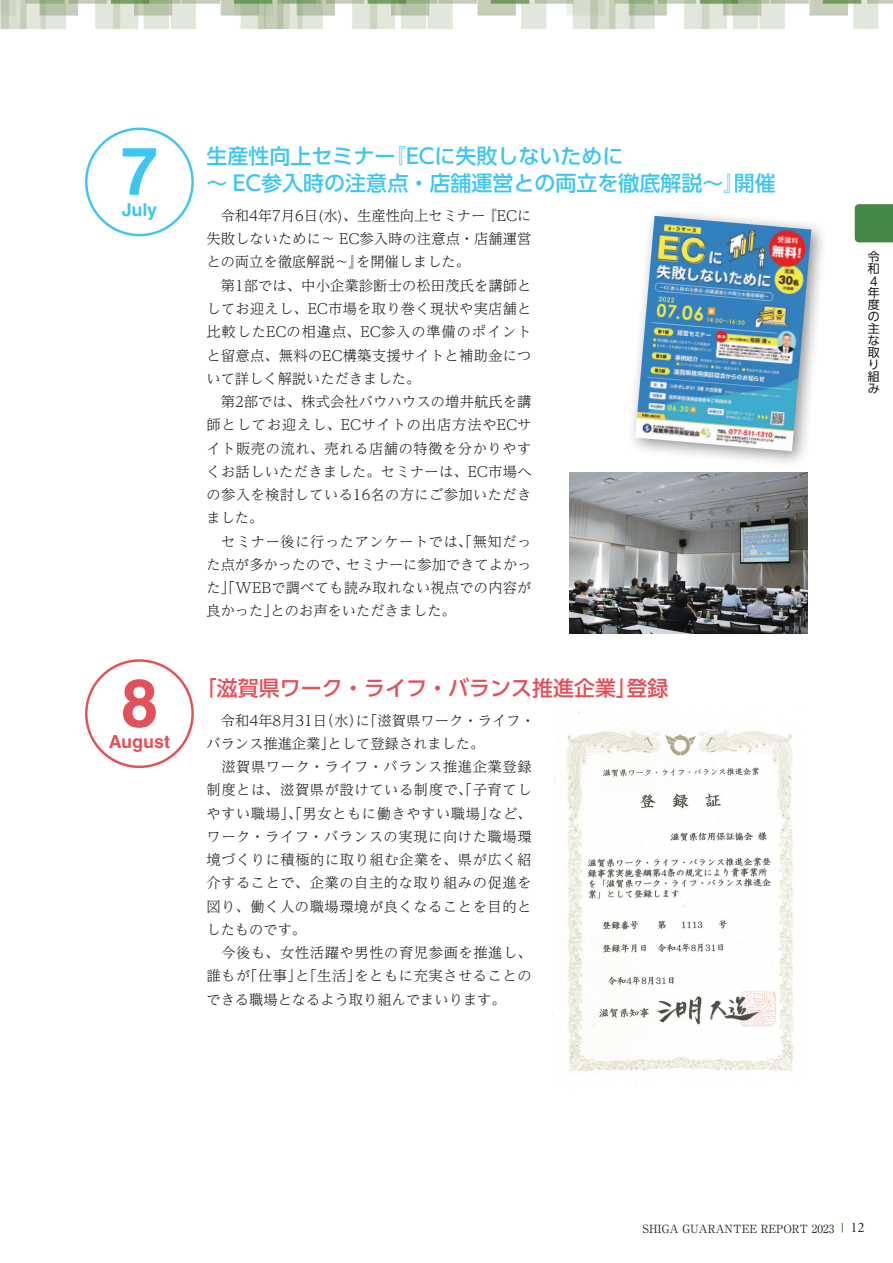
<style>
.page{position:relative;width:893px;height:1263px;background:#fff}
.page>*{position:absolute;margin:0;border:0;box-sizing:border-box;transform-origin:0 0}
._03黄-中見出し{font:700 66.75px "Helvetica LT Std";color:#3ec6f0}
._03黄-中見出し-2{font:700 66.75px "Helvetica LT Std";color:#e45059}
.t1{font:500 21px "UD Shin Go Pro";color:#3ec6f0}
.t2{font:500 21px "UD Shin Go Pro";color:#e45059}
._03黄-中見出し-3{font:700 18px "Helvetica LT Std";color:#e45059}
._03黄-中見出し-4{font:700 18px "Helvetica LT Std";color:#3ec6f0}
.基本-本文{font:300 14.25px/23.2px "UD Reimin Pro";letter-spacing:.01em;color:#231f20;text-align:justify}
.t3{font:12px/12px "UD Shin Go Pr 6";color:#231f20}
.t4{font:11.25px "Ryumin Pro";color:#231f20}
.s1{font-family:"Adobe Garamond Pro";font-size:14.25px}
</style>
<div class="page">
<img style="left:0;top:0;width:893px;height:29px">
<div style="left:85px;top:128px;width:109px;height:108px;border:2px solid #3ec6f0;border-radius:50%"></div>
<div style="left:85px;top:659px;width:109px;height:109px;border:2px solid #e45059;border-radius:50%"></div>
<img style="left:570px;top:472px;width:238px;height:162px">
<img style="left:554px;top:709px;width:253px;height:364px">
<div style="left:626px;top:207px;width:202px;height:261px;background:#231f20;opacity:.5"></div>
<img style="left:635px;top:216px;width:176px;height:235px">
<svg style="left:855px;top:204px;width:38px;height:38px"></svg>
<p class="_03黄-中見出し" style="left:121px;top:131px;width:39px">7</p>
<p class="_03黄-中見出し-4" style="left:122px;top:199px;width:37px">July</p>
<p class="_03黄-中見出し-2" style="left:121px;top:662px;width:39px">8</p>
<p class="_03黄-中見出し-3" style="left:109px;top:731px;width:63px">August</p>
<p class="t1" style="left:206px;top:139px;width:419px">生産性向上セミナー『ECに失敗しないために</p>
<p class="t1" style="left:206px;top:166px;width:571px">～ EC参入時の注意点・店舗運営との両立を徹底解説～』開催</p>
<p class="基本-本文" style="left:206px;top:203px;width:327px;text-indent:14px">令和4年7月6日(水)、生産性向上セミナー『ECに失敗しないために～ EC参入時の注意点・店舗運営との両立を徹底解説～』を開催しました。</p>
<p class="基本-本文" style="left:206px;top:273px;width:327px">　第1部では、中小企業診断士の松田茂氏を講師としてお迎えし、EC市場を取り巻く現状や実店舗と比較したECの相違点、EC参入の準備のポイントと留意点、無料のEC構築支援サイトと補助金について詳しく解説いただきました。</p>
<p class="基本-本文" style="left:206px;top:389px;width:327px">　第2部では、株式会社バウハウスの増井航氏を講師としてお迎えし、ECサイトの出店方法やECサイト販売の流れ、売れる店舗の特徴を分かりやすくお話しいただきました。セミナーは、EC市場への参入を検討している16名の方にご参加いただきました。</p>
<p class="基本-本文" style="left:206px;top:529px;width:327px">　セミナー後に行ったアンケートでは、「無知だった点が多かったので、セミナーに参加できてよかった」「WEBで調べても読み取れない視点での内容が良かった」とのお声をいただきました。</p>
<p class="t2" style="left:196px;top:671px;width:474px">「滋賀県ワーク・ライフ・バランス推進企業」登録</p>
<p class="基本-本文" style="left:206px;top:708px;width:330px;text-indent:14px">令和4年8月31日（水）に「滋賀県ワーク・ライフ・バランス推進企業」として登録されました。</p>
<p class="基本-本文" style="left:206px;top:755px;width:327px">　滋賀県ワーク・ライフ・バランス推進企業登録制度とは、滋賀県が設けている制度で、「子育てしやすい職場」、「男女ともに働きやすい職場」など、ワーク・ライフ・バランスの実現に向けた職場環境づくりに積極的に取り組む企業を、県が広く紹介することで、企業の自主的な取り組みの促進を図り、働く人の職場環境が良くなることを目的としたものです。</p>
<p class="基本-本文" style="left:206px;top:941px;width:327px">　今後も、女性活躍や男性の育児参画を推進し、誰もが「仕事」と「生活」をともに充実させることのできる職場となるよう取り組んでまいります。</p>
<p class="t3" style="left:868px;top:251px;width:13px">令和<br>４年度の主な取り組み</p>
<p class="t4" style="left:642px;top:1219px;width:224px">SHIGA GUARANTEE REPORT 2023 <span class="s1">12</span></p>
</div>
